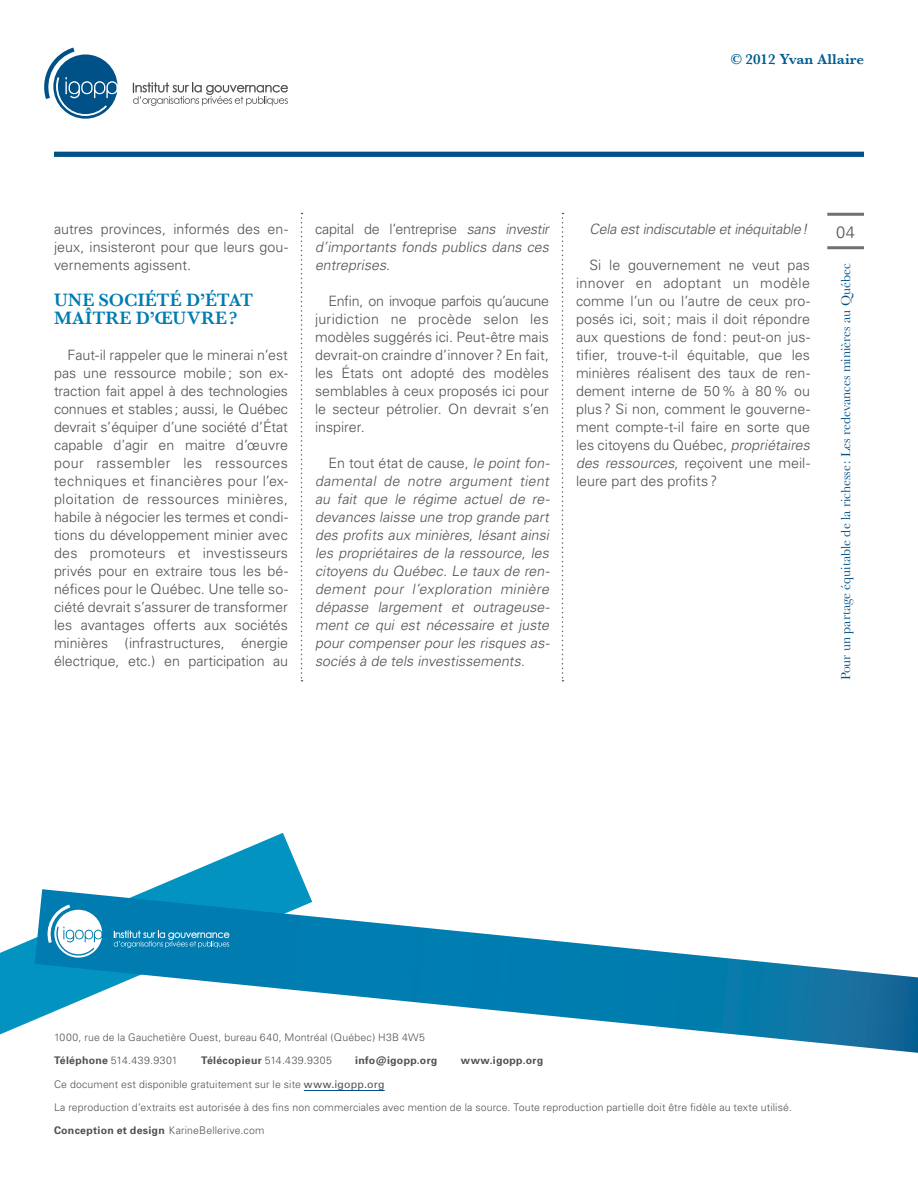
<style>
.page{position:relative;width:918px;height:1188px;background:#fff}
.page>*{position:absolute;margin:0;border:0;box-sizing:border-box;transform-origin:0 0}
.TITRE_dans_le_texte{font:600 18.3px/18px "Baskerville";letter-spacing:.01em;color:#007cb1}
.TEXTE_régulier___IND{font:300 16.5px "Univers";color:#505153}
.SOUS-TITRE_dans_le_t{font:600 15px "Baskerville";color:#005c91}
.TEXTE_régulier___IND-2{font:300 14.25px/18px "Univers";color:#505153}
.TEXTE_régulier___IND-3{font:italic 300 14.25px/18px "Univers";color:#505153;text-align:justify}
.t1{font:13.5px "Baskerville";color:#005187}
.TEXTE_régulier___IND-4{font:300 10.5px "Univers";letter-spacing:.015em;color:#505153}
.Note_suite_à_l_artic{font:300 10.5px "Univers";letter-spacing:.015em;color:#505153}
.Note_suite_à_l_artic-2{font:300 10.5px "Univers";letter-spacing:.04em;color:#505153}
.Note_suite_à_l_artic-3{font:700 10.5px "Univers";letter-spacing:.025em;color:#505153}
.s1{font-style:italic}
.s2{font-style:normal}
.s3{font-weight:700}
.s4{font-weight:400}
</style>
<div class="page">
<svg style="left:301px;top:213px;width:2px;height:468px"></svg>
<hr style="left:827px;top:213px;width:37px;height:3px;background:#717074">
<hr style="left:827px;top:246px;width:37px;height:3px;background:#717074">
<svg style="left:562px;top:213px;width:1px;height:468px"></svg>
<div style="left:54px;top:152px;width:810px;height:5px;background:#005187"></div>
<svg style="left:44px;top:48px;width:74px;height:71px"></svg>
<svg style="left:133px;top:82px;width:155px;height:24px"></svg>
<hr style="left:304px;top:1090px;width:81px;height:1px;background:#005187">
<svg style="left:0;top:833px;width:307px;height:201px"></svg>
<svg style="left:35px;top:889px;width:883px;height:164px"></svg>
<svg style="left:44px;top:905px;width:58px;height:53px"></svg>
<svg style="left:114px;top:930px;width:115px;height:18px;background:#3697c1"></svg>
<p class="SOUS-TITRE_dans_le_t" style="left:731px;top:50px;width:134px">© 2012 Yvan Allaire</p>
<p class="TEXTE_régulier___IND-3" style="left:590px;top:220px;width:223px">Cela estindiscutable etinéquitable!</p>
<p class="TEXTE_régulier___IND-2" style="left:576px;top:256px;width:239px;text-indent:14px">Si le gouvernement ne veut pas innover en adoptant un modèle comme l’un ou l’autre de ceux pro&shy;posés ici, soit; mais il doit répondre aux questions de fond: peut-on jus&shy;tifier, trouve-t-il équitable, que les minières réalisent des taux de ren&shy;dement interne de 50% à 80% ou plus ? Si non, comment le gouverne&shy;ment compte-t-il faire en sorte que les citoyens du Québec, <span class="s1">propriétaires des ressources</span>, reçoivent une meil&shy;leure part des profits ?</p>
<p class="TEXTE_régulier___IND-2" style="left:54px;top:220px;width:235px">autres provinces, informés des en-</p>
<p class="TEXTE_régulier___IND" style="left:836px;top:222px;width:20px">04</p>
<p class="TEXTE_régulier___IND-2" style="left:54px;top:238px;width:235px">jeux, insisteront pour que leurs gou&shy;vernements agissent.</p>
<p class="TITRE_dans_le_texte" style="left:54px;top:291px;width:201px">UNE SOCIÉTÉ D’ÉTAT<br>MAÎTRE D’ŒUVRE?</p>
<p class="TEXTE_régulier___IND-2" style="left:54px;top:346px;width:236px;text-align:justify;text-indent:14px">Faut-il rappeler que le minerai n’est pas une ressource mobile; son ex&shy;traction fait appel à des technologies connues et stables; aussi, le Québec devrait s’équiper d’une société d’État capable d’agir en maitre d’œuvre pour rassembler les ressources techniques et financières pour l’ex&shy;ploitation de ressources minières, habile à négocier les termes et condi&shy;tions du développement minier avec des promoteurs et investisseurs privés pour en extraire tous les bé&shy;néfices pour le Québec. Une telle so&shy;ciété devrait s’assurer de transformer les avantages offerts aux sociétés minières (infrastructures, énergie électrique, etc.) en participation au</p>
<p class="TEXTE_régulier___IND-3" style="left:315px;top:220px;width:239px"><span class="s2">capital de l’entreprise</span> sans investir d’importants fonds publics dans ces entreprises<span class="s2">.</span></p>
<p class="TEXTE_régulier___IND-2" style="left:315px;top:292px;width:236px;text-align:justify;text-indent:14px">Enfin, on invoque parfois qu’aucune juridiction ne procède selon les modèles suggérés ici. Peut-être mais devrait-on craindre d’innover ? En fait, les États ont adopté des modèles semblables à ceux proposés ici pour le secteur pétrolier. On devrait s’en inspirer.</p>
<p class="TEXTE_régulier___IND-3" style="left:315px;top:454px;width:239px;text-indent:14px"><span class="s2">En tout état de cause,</span> le point fon&shy;damental de notre argument tient au fait que le régime actuel de re&shy;devances laisse une trop grande part des profits aux minières, lésant ainsi les propriétaires de la ressource, les citoyens du Québec. Le taux de ren&shy;dement pour l’exploration minière dépasse largement et outrageuse&shy;ment ce qui est nécessaire et juste pour compenser pour les risques as&shy;sociés à de tels investissements.</p>
<p class="t1" style="left:838px;top:680px;width:418px;rotate:-90deg">Pour un partage équitable de la richesse : Les redevances minières au Québec</p>
<p class="Note_suite_à_l_artic" style="left:54px;top:1031px;width:372px">1000, rue de la Gauchetière Ouest, bureau 640, Montréal (Québec) H3B 4W5</p>
<p class="Note_suite_à_l_artic-2" style="left:54px;top:1054px;width:125px"><span class="s3">Téléphone</span> 514.439.9301</p>
<p class="Note_suite_à_l_artic-2" style="left:201px;top:1054px;width:132px"><span class="s3">Télécopieur</span> 514.439.9305</p>
<p class="Note_suite_à_l_artic-3" style="left:355px;top:1054px;width:84px">info@igopp.org</p>
<p class="Note_suite_à_l_artic-3" style="left:461px;top:1054px;width:84px">www.igopp.org</p>
<p class="TEXTE_régulier___IND-4" style="left:54px;top:1077px;width:332px">Ce document est disponible gratuitement sur le site <span class="s4">www.igopp.org</span></p>
<p class="TEXTE_régulier___IND-4" style="left:54px;top:1101px;width:739px">La reproduction d’extraits est autorisée à des fins non commerciales avec mention de la source. Toute reproduction partielle doit être fidèle au texte utilisé.</p>
<p class="Note_suite_à_l_artic" style="left:54px;top:1124px;width:212px"><span class="s3">Conception et design</span> KarineBellerive.com</p>
</div>
